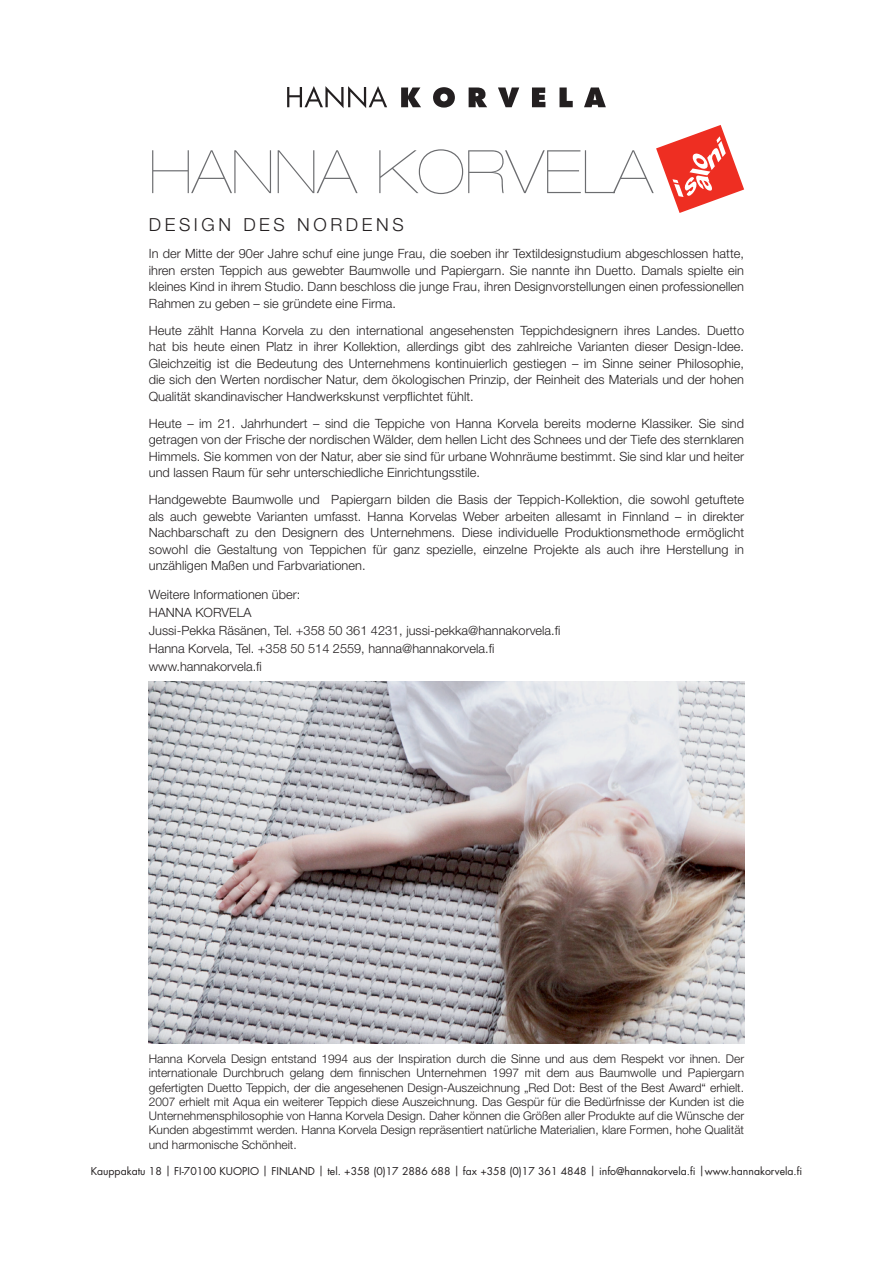
<style>
.page{position:relative;width:893px;height:1263px;background:#fff}
.page>*{position:absolute;margin:0;border:0;box-sizing:border-box;transform-origin:0 0}
.t1{font:200 expanded 60px "Helvetica Neue LT Std";color:#6c6d70}
.t2{font:300 18px "Helvetica Neue LT Std";color:#231f20}
.t3{font:300 12.75px/16.5px "Helvetica Neue LT Std";letter-spacing:.005em;color:#231f20;text-align:justify}
.t4{font:300 12px/14.2px "Helvetica Neue LT Std";color:#231f20;text-align:justify}
.t5{font:10.5px "Futura Std";color:#231f20}
</style>
<div class="page">
<svg style="left:401px;top:87px;width:20px;height:20px"></svg>
<svg style="left:433px;top:87px;width:22px;height:21px"></svg>
<svg style="left:469px;top:87px;width:18px;height:20px"></svg>
<svg style="left:498px;top:87px;width:21px;height:20px"></svg>
<svg style="left:532px;top:87px;width:13px;height:20px"></svg>
<svg style="left:559px;top:87px;width:14px;height:20px"></svg>
<svg style="left:584px;top:87px;width:22px;height:20px"></svg>
<svg style="left:287px;top:86px;width:100px;height:22px"></svg>
<img style="left:149px;top:681px;width:595px;height:363px">
<svg style="left:656px;top:125px;width:88px;height:88px"></svg>
<h1 class="t1" style="left:149px;top:137px;width:505px">HANNA KORVELA</h1>
<h2 class="t2" style="left:149px;top:214px;width:256px">Design d es N ord ens</h2>
<p class="t3" style="left:149px;top:245px;width:597px">In der Mitte der 90er Jahre schuf eine junge Frau, die soeben ihr Textildesignstudium abgeschlossen hatte, ihren ersten Teppich aus gewebter Baumwolle und Papiergarn. Sie nannte ihn Duetto. Damals spielte ein kleines Kind in ihrem Studio. Dann beschloss die junge Frau, ihren Designvorstellungen einen professionellen Rahmen zu geben – sie gründete eine Firma.</p>
<p class="t3" style="left:149px;top:322px;width:597px">Heute zählt Hanna Korvela zu den international angesehensten Teppichdesignern ihres Landes. Duetto hat bis heute einen Platz in ihrer Kollektion, allerdings gibt des zahlreiche Varianten dieser Design-Idee.<br>Gleichzeitig ist die Bedeutung des Unternehmens kontinuierlich gestiegen – im Sinne seiner Philosophie, die sich den Werten nordischer Natur, dem ökologischen Prinzip, der Reinheit des Materials und der hohen Qualität skandinavischer Handwerkskunst verpflichtet fühlt.</p>
<p class="t3" style="left:149px;top:415px;width:597px">Heute – im 21. Jahrhundert – sind die Teppiche von Hanna Korvela bereits moderne Klassiker. Sie sind getragen von der Frische der nordischen Wälder, dem hellen Licht des Schnees und der Tiefe des sternklaren Himmels. Sie kommen von der Natur, aber sie sind für urbane Wohnräume bestimmt. Sie sind klar und heiter und lassen Raum für sehr unterschiedliche Einrichtungsstile.</p>
<p class="t3" style="left:149px;top:491px;width:597px">Handgewebte Baumwolle und Papiergarn bilden die Basis der Teppich-Kollektion, die sowohl getuftete als auch gewebte Varianten umfasst. Hanna Korvelas Weber arbeiten allesamt in Finnland – in direkter Nachbarschaft zu den Designern des Unternehmens. Diese individuelle Produktionsmethode ermöglicht sowohl die Gestaltung von Teppichen für ganz spezielle, einzelne Projekte als auch ihre Herstellung in unzähligen Maßen und Farbvariationen.</p>
<p class="t3" style="left:149px;top:585px;width:413px;line-height:18px;text-align:left">Weitere Informationen über:<br>HANNA KORVELA<br>Jussi-Pekka Räsänen, Tel. +358 50 361 4231, jussi-pekka@hannakorvela.fi Hanna Korvela, Tel. +358 50 514 2559, hanna@hannakorvela.fi www.hannakorvela.fi</p>
<p class="t4" style="left:149px;top:1051px;width:597px">Hanna Korvela Design entstand 1994 aus der Inspiration durch die Sinne und aus dem Respekt vor ihnen. Der internationale Durchbruch gelang dem finnischen Unternehmen 1997 mit dem aus Baumwolle und Papiergarn gefertigten Duetto Teppich, der die angesehenen Design-Auszeichnung „Red Dot: Best of the Best Award“ erhielt.<br>2007 erhielt mit Aqua ein weiterer Teppich diese Auszeichnung. Das Gespür für die Bedürfnisse der Kunden ist die Unternehmensphilosophie von Hanna Korvela Design. Daher können die Größen aller Produkte auf die Wünsche der Kunden abgestimmt werden. Hanna Korvela Design repräsentiert natürliche Materialien, klare Formen, hohe Qualität und harmonische Schönheit.</p>
<p class="t5" style="left:91px;top:1164px;width:713px">Kauppakatu 18 | FI-70100 KUOPIO | FINLAND | tel. +358 (0)17 2886 688 | fax +358 (0)17 361 4848 | info@hannakorvela.fi |www.hannakorvela.fi</p>
</div>
